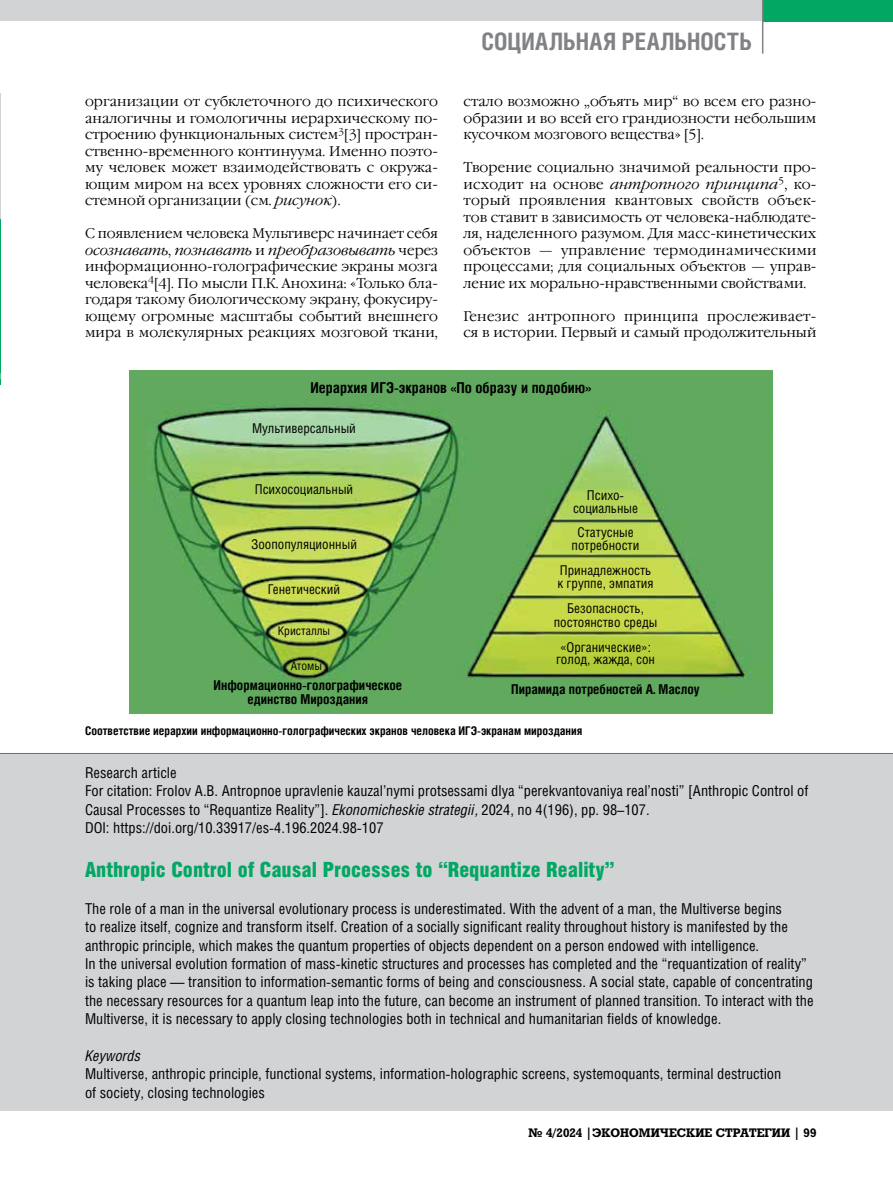
<style>
.page{position:relative;width:893px;height:1191px;background:#fff}
.page>*{position:absolute;margin:0;border:0;box-sizing:border-box;transform-origin:0 0}
.t1{font:700 24px "Helios Cond C";color:#808285}
.t2{font:21px "Helios Cond Black C";color:#00a864}
.t3{font:15px/18.5px "Helios Cond C";color:#000}
.t4{font:700 15px "Helios Cond C";color:#000}
.t5{font:italic 15px "Helios Cond C";color:#000}
.t6{font:13.95px/16.5px "Garamond C";color:#000;text-align:justify}
.t7{font:13.95px/16.5px "Garamond C";letter-spacing:.025em;color:#000}
.t8{font:13.5px/13.5px "Helios Cond C";color:#000;text-align:center}
.t9{font:700 13.5px/13.5px "Helios Cond C";color:#000;text-align:center}
.t10{font:700 12px "Helios Cond C";color:#000}
.t11{font:700 12px "Rodeo C";color:#000}
.t12{font:12px "Helios Cond C";color:#000}
.s1{font-style:italic}
</style>
<div class="page">
<div style="left:0;top:0;width:893px;height:21px;background:#d1d3d4"></div>
<div style="left:763px;top:0;width:130px;height:21px;background:#00a864"></div>
<hr style="left:762px;top:0;width:1px;height:54px;background:#808285">
<hr style="left:0;top:94px;width:1px;height:191px;background:#d1d3d4">
<hr style="left:0;top:219px;width:1px;height:165px;background:#00a864">
<div style="left:0;top:753px;width:893px;height:357px;background:#d1d3d4"></div>
<hr style="left:0;top:753px;width:893px;height:1px;background:#00a864">
<img style="left:129px;top:370px;width:643px;height:343px">
<p class="t6" style="left:85px;top:94px;width:354px">организации от субклеточного до психического аналогичны и гомологичны иерархическому по&shy;строению функциональных систем<sup>3</sup>[3] простран&shy;ственно-временного континуума. Именно поэто&shy;му человек может взаимодействовать с окружа&shy;ющим миром на всех уровнях сложности его си&shy;стемной организации (см. <span class="s1">рисунок</span>).</p>
<p class="t6" style="left:85px;top:226px;width:354px">С появлением человека Мультиверс начинает себя <span class="s1">осознавать</span>, <span class="s1">познавать</span> и <span class="s1">преобразовывать</span> через информационно-голографические экраны мозга человека<sup>4</sup>[4]. По мысли П.К. Анохина: «Только бла&shy;годаря такому биологическому экрану, фокусиру&shy;ющему огромные масштабы событий внешнего мира в молекулярных реакциях мозговой ткани,</p>
<h1 class="t1" style="left:481px;top:27px;width:272px">СОЦИАЛЬНАЯ РЕАЛЬНОСТЬ</h1>
<p class="t6" style="left:463px;top:94px;width:354px">стало возможно „объять мир“ во всем его разно&shy;образии и во всей его грандиозности небольшим кусочком мозгового вещества» [5].</p>
<p class="t6" style="left:463px;top:160px;width:354px">Творение социально значимой реальности про&shy;исходит на основе <span class="s1">антропного принципа</span><sup>5</sup>, ко&shy;торый проявления квантовых свойств объек&shy;тов ставит в зависимость от человека-наблюдате&shy;ля, наделенного разумом. Для масс-кинетических объектов — управление термодинамическими процессами; для социальных объектов — управ&shy;ление их морально-нравственными свойствами.</p>
<p class="t7" style="left:463px;top:308px;width:354px">Генезис антропного принципа прослеживает&shy;ся в истории. Первый и самый продолжительный</p>
<p class="t4" style="left:310px;top:378px;width:282px">Иерархия ИГЭ-экранов «По образу и подобию»</p>
<p class="t8" style="left:252px;top:421px;width:105px">Мультиверсальный</p>
<p class="t8" style="left:255px;top:482px;width:100px">Психосоциальный</p>
<p class="t8" style="left:251px;top:537px;width:107px">Зоопопуляционный</p>
<p class="t8" style="left:268px;top:582px;width:74px">Генетический</p>
<p class="t12" style="left:278px;top:623px;width:54px">Кристаллы</p>
<p class="t12" style="left:291px;top:659px;width:33px">Атомы</p>
<p class="t9" style="left:214px;top:678px;width:190px">Информационно-голографическое единство Мироздания</p>
<p class="t8" style="left:573px;top:488px;width:67px">Психо&shy;социальные</p>
<p class="t8" style="left:572px;top:525px;width:69px">Статусные потребности</p>
<p class="t8" style="left:557px;top:563px;width:98px;text-align:left">Принадлежность к группе, эмпатия</p>
<p class="t8" style="left:554px;top:601px;width:105px">Безопасность, постоянство среды</p>
<p class="t8" style="left:556px;top:640px;width:101px;line-height:12px">«Органические»: голод, жажда, сон</p>
<p class="t9" style="left:511px;top:682px;width:190px">Пирамида потребностей А. Маслоу</p>
<p class="t10" style="left:85px;top:723px;width:499px">Соответствие иерархии информационно-голографических экранов человека ИГЭ-экранам мироздания</p>
<p class="t3" style="left:85px;top:763px;width:725px">Research article<br>For citation: Frolov A.B. Antropnoe upravlenie kauzal’nymi protsessami dlya “perekvantovaniya real’nosti” [Anthropic Control of Causal Processes to “Requantize Reality”]. <span class="s1">Ekonomicheskie strategii,</span> 2024, no 4(196), pp. 98–107.<br>DOI: https://doi.org/10.33917/es-4.196.2024.98-107</p>
<h2 class="t2" style="left:85px;top:857px;width:531px">Anthropic Control of Causal Processes to “Requantize Reality”</h2>
<p class="t3" style="left:85px;top:899px;width:730px">The role of a man in the universal evolutionary process is underestimated. With the advent of a man, the Multiverse begins<br>to realize itself, cognize and transform itself. Creation of a socially significant reality throughout history is manifested by the anthropic principle, which makes the quantum properties of objects dependent on a person endowed with intelligence.<br>In the universal evolution formation of mass-kinetic structures and processes has completed and the “requantization of reality” is taking place — transition to information-semantic forms of being and consciousness. A social state, capable of concentrating the necessary resources for a quantum leap into the future, can become an instrument of planned transition. To interact with the Multiverse, it is necessary to apply closing technologies both in technical and humanitarian fields of knowledge.</p>
<p class="t5" style="left:85px;top:1046px;width:57px">Keywords</p>
<p class="t3" style="left:85px;top:1064px;width:698px">Multiverse, anthropic principle, functional systems, information-holographic screens, systemoquants, terminal destruction of society, closing technologies</p>
<p class="t11" style="left:529px;top:1125px;width:289px">№ 4/2024 |ЭКОНОМИЧЕСКИЕ СТРАТЕГИИ | 99</p>
</div>
